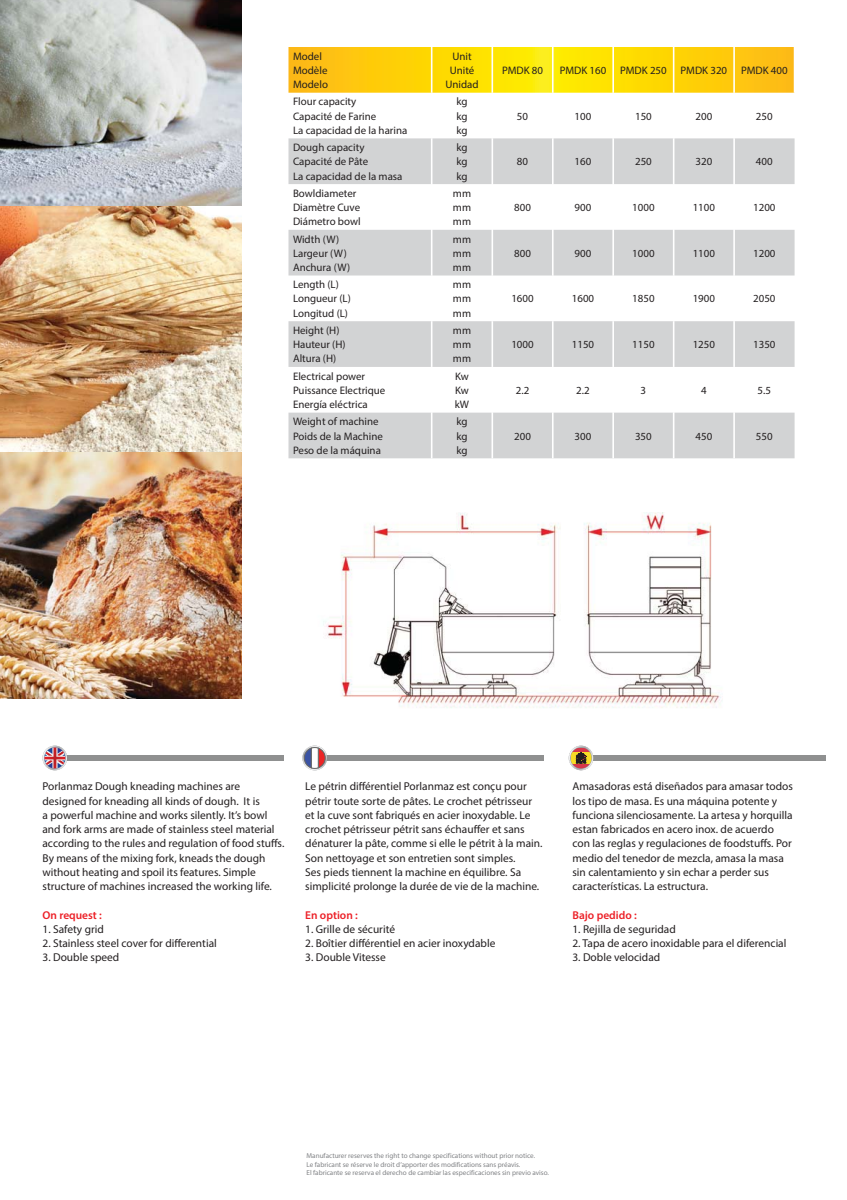
<style>
.page{position:relative;width:847px;height:1200px;background:#fff}
.page>*{position:absolute;margin:0;border:0;box-sizing:border-box;transform-origin:0 0}
.t1{font:11.4px/14.2px "Myriad Pro";color:#231f20}
.t2{font:600 11.4px "Myriad Pro";color:#ec2027}
.t3{font:10.95px/14.2px "Myriad Pro";color:#231f20}
.t4{font:7.05px/8.6px "Myriad Pro";color:#808285}
</style>
<div class="page">
<img style="left:0;top:0;width:242px;height:697px">
<svg style="left:288px;top:47px;width:505px;height:46px;background:#fdd40a"></svg>
<svg style="left:288px;top:138px;width:506px;height:320px;fill:#d2d3d4"></svg>
<hr style="left:491px;top:138px;width:2px;height:46px;background:#fff">
<hr style="left:551px;top:138px;width:2px;height:46px;background:#fff">
<hr style="left:612px;top:138px;width:1px;height:46px;background:#fff">
<hr style="left:672px;top:138px;width:2px;height:46px;background:#fff">
<hr style="left:733px;top:138px;width:1px;height:46px;background:#fff">
<hr style="left:491px;top:184px;width:2px;height:46px;background:#fff">
<hr style="left:551px;top:184px;width:2px;height:46px;background:#fff">
<hr style="left:612px;top:184px;width:1px;height:46px;background:#fff">
<hr style="left:672px;top:184px;width:2px;height:46px;background:#fff">
<hr style="left:733px;top:184px;width:1px;height:46px;background:#fff">
<hr style="left:491px;top:230px;width:2px;height:45px;background:#fff">
<hr style="left:551px;top:230px;width:2px;height:45px;background:#fff">
<hr style="left:612px;top:230px;width:1px;height:45px;background:#fff">
<hr style="left:672px;top:230px;width:2px;height:45px;background:#fff">
<hr style="left:733px;top:230px;width:1px;height:45px;background:#fff">
<hr style="left:491px;top:275px;width:2px;height:46px;background:#fff">
<hr style="left:551px;top:275px;width:2px;height:46px;background:#fff">
<hr style="left:612px;top:275px;width:1px;height:46px;background:#fff">
<hr style="left:672px;top:275px;width:2px;height:46px;background:#fff">
<hr style="left:733px;top:275px;width:1px;height:46px;background:#fff">
<hr style="left:491px;top:321px;width:2px;height:46px;background:#fff">
<hr style="left:551px;top:321px;width:2px;height:46px;background:#fff">
<hr style="left:612px;top:321px;width:1px;height:46px;background:#fff">
<hr style="left:672px;top:321px;width:2px;height:46px;background:#fff">
<hr style="left:733px;top:321px;width:1px;height:46px;background:#fff">
<hr style="left:491px;top:367px;width:2px;height:45px;background:#fff">
<hr style="left:551px;top:367px;width:2px;height:45px;background:#fff">
<hr style="left:612px;top:367px;width:1px;height:45px;background:#fff">
<hr style="left:672px;top:367px;width:2px;height:45px;background:#fff">
<hr style="left:733px;top:367px;width:1px;height:45px;background:#fff">
<hr style="left:491px;top:412px;width:2px;height:46px;background:#fff">
<hr style="left:551px;top:412px;width:2px;height:46px;background:#fff">
<hr style="left:612px;top:412px;width:1px;height:46px;background:#fff">
<hr style="left:672px;top:412px;width:2px;height:46px;background:#fff">
<hr style="left:733px;top:412px;width:1px;height:46px;background:#fff">
<hr style="left:491px;top:47px;width:2px;height:46px;background:#fff">
<hr style="left:551px;top:47px;width:2px;height:46px;background:#fff">
<hr style="left:612px;top:47px;width:1px;height:46px;background:#fff">
<hr style="left:672px;top:47px;width:2px;height:46px;background:#fff">
<hr style="left:733px;top:47px;width:1px;height:46px;background:#fff">
<hr style="left:430px;top:47px;width:2px;height:46px;background:#fff">
<hr style="left:430px;top:138px;width:2px;height:46px;background:#fff">
<hr style="left:430px;top:184px;width:2px;height:46px;background:#fff">
<hr style="left:430px;top:230px;width:2px;height:45px;background:#fff">
<hr style="left:430px;top:275px;width:2px;height:46px;background:#fff">
<hr style="left:430px;top:321px;width:2px;height:46px;background:#fff">
<hr style="left:430px;top:367px;width:2px;height:45px;background:#fff">
<hr style="left:430px;top:412px;width:2px;height:46px;background:#fff">
<img style="left:323px;top:512px;width:398px;height:196px">
<div style="left:569px;top:755px;width:256px;height:5px;background:#8f9090"></div>
<div style="left:43px;top:755px;width:241px;height:5px;background:#8f9090"></div>
<div style="left:303px;top:755px;width:241px;height:5px;background:#8f9090"></div>
<svg style="left:42px;top:745px;width:25px;height:25px"></svg>
<svg style="left:568px;top:745px;width:28px;height:26px"></svg>
<svg style="left:302px;top:745px;width:25px;height:25px"></svg>
<p class="t3" style="left:293px;top:50px;width:36px">Model<br>Modèle<br>Modelo</p>
<p class="t3" style="left:445px;top:50px;width:35px;text-align:center">Unit<br>Unité<br>Unidad</p>
<p class="t3" style="left:293px;top:96px;width:116px">Flour capacity<br>Capacité de Farine<br>La capacidad de la harina</p>
<p class="t3" style="left:456px;top:96px;width:13px;text-align:justify">kg kg kg</p>
<p class="t3" style="left:293px;top:141px;width:111px">Dough capacity<br>Capacité de Pâte<br>La capacidad de la masa</p>
<p class="t3" style="left:456px;top:141px;width:13px;text-align:justify">kg kg kg</p>
<p class="t3" style="left:293px;top:187px;width:69px">Bowldiameter<br>Diamètre Cuve<br>Diámetro bowl</p>
<p class="t3" style="left:452px;top:187px;width:20px;text-align:justify">mm mm mm</p>
<p class="t3" style="left:293px;top:233px;width:59px">Width (W)<br>Largeur (W)<br>Anchura (W)</p>
<p class="t3" style="left:452px;top:233px;width:20px;text-align:justify">mm mm mm</p>
<p class="t3" style="left:293px;top:278px;width:59px">Length (L)<br>Longueur (L)<br>Longitud (L)</p>
<p class="t3" style="left:452px;top:278px;width:20px;text-align:justify">mm mm mm</p>
<p class="t3" style="left:293px;top:324px;width:54px">Height (H)<br>Hauteur (H)<br>Altura (H)</p>
<p class="t3" style="left:452px;top:324px;width:20px;text-align:justify">mm mm mm</p>
<p class="t3" style="left:293px;top:370px;width:94px">Electrical power<br>Puissance Electrique<br>Energía eléctrica</p>
<p class="t3" style="left:454px;top:370px;width:16px;text-align:justify">Kw Kw kW</p>
<p class="t3" style="left:293px;top:415px;width:91px">Weight of machine<br>Poids de la Machine<br>Peso de la máquina</p>
<p class="t3" style="left:456px;top:415px;width:13px;text-align:justify">kg kg kg</p>
<p class="t3" style="left:502px;top:64px;width:43px">PMDK 80</p>
<p class="t3" style="left:559px;top:64px;width:48px">PMDK 160</p>
<p class="t3" style="left:620px;top:64px;width:48px">PMDK 250</p>
<p class="t3" style="left:680px;top:64px;width:48px">PMDK 320</p>
<p class="t3" style="left:740px;top:64px;width:48px">PMDK 400</p>
<p class="t3" style="left:516px;top:110px;width:13px">50</p>
<p class="t3" style="left:574px;top:110px;width:18px">100</p>
<p class="t3" style="left:634px;top:110px;width:18px">150</p>
<p class="t3" style="left:695px;top:110px;width:18px">200</p>
<p class="t3" style="left:755px;top:110px;width:18px">250</p>
<p class="t3" style="left:516px;top:156px;width:13px">80</p>
<p class="t3" style="left:574px;top:156px;width:18px">160</p>
<p class="t3" style="left:634px;top:156px;width:18px">250</p>
<p class="t3" style="left:695px;top:156px;width:18px">320</p>
<p class="t3" style="left:755px;top:156px;width:18px">400</p>
<p class="t3" style="left:514px;top:201px;width:18px">800</p>
<p class="t3" style="left:574px;top:201px;width:18px">900</p>
<p class="t3" style="left:632px;top:201px;width:24px">1000</p>
<p class="t3" style="left:692px;top:201px;width:24px">1100</p>
<p class="t3" style="left:752px;top:201px;width:24px">1200</p>
<p class="t3" style="left:514px;top:247px;width:18px">800</p>
<p class="t3" style="left:574px;top:247px;width:18px">900</p>
<p class="t3" style="left:632px;top:247px;width:24px">1000</p>
<p class="t3" style="left:692px;top:247px;width:24px">1100</p>
<p class="t3" style="left:752px;top:247px;width:24px">1200</p>
<p class="t3" style="left:511px;top:293px;width:24px">1600</p>
<p class="t3" style="left:571px;top:293px;width:24px">1600</p>
<p class="t3" style="left:632px;top:293px;width:24px">1850</p>
<p class="t3" style="left:692px;top:293px;width:24px">1900</p>
<p class="t3" style="left:752px;top:293px;width:24px">2050</p>
<p class="t3" style="left:511px;top:338px;width:24px">1000</p>
<p class="t3" style="left:571px;top:338px;width:24px">1150</p>
<p class="t3" style="left:632px;top:338px;width:24px">1150</p>
<p class="t3" style="left:692px;top:338px;width:24px">1250</p>
<p class="t3" style="left:752px;top:338px;width:24px">1350</p>
<p class="t3" style="left:515px;top:384px;width:15px">2.2</p>
<p class="t3" style="left:576px;top:384px;width:15px">2.2</p>
<p class="t3" style="left:640px;top:384px;width:7px">3</p>
<p class="t3" style="left:700px;top:384px;width:7px">4</p>
<p class="t3" style="left:757px;top:384px;width:15px">5.5</p>
<p class="t3" style="left:514px;top:430px;width:18px">200</p>
<p class="t3" style="left:574px;top:430px;width:18px">300</p>
<p class="t3" style="left:634px;top:430px;width:18px">350</p>
<p class="t3" style="left:695px;top:430px;width:18px">450</p>
<p class="t3" style="left:755px;top:430px;width:18px">550</p>
<p class="t1" style="left:42px;top:780px;width:243px">Porlanmaz Dough kneading machines are designed for kneading all kinds of dough. It is<br>a powerful machine and works silently. It’s bowl and fork arms are made of stainless steel material according to the rules and regulation of food stuffs.<br>By means of the mixing fork, kneads the dough without heating and spoil its features. Simple structure of machines increased the working life.</p>
<p class="t2" style="left:42px;top:907px;width:61px">On request :</p>
<p class="t1" style="left:42px;top:922px;width:63px">1. Safety grid</p>
<p class="t1" style="left:42px;top:936px;width:176px">2. Stainless steel cover for differential</p>
<p class="t1" style="left:42px;top:951px;width:78px">3. Double speed</p>
<p class="t1" style="left:305px;top:780px;width:238px">Le pétrin différentiel Porlanmaz est conçu pour pétrir toute sorte de pâtes. Le crochet pétrisseur et la cuve sont fabriqués en acier inoxydable. Le crochet pétrisseur pétrit sans échauffer et sans dénaturer la pâte, comme si elle le pétrit à la main.<br>Son nettoyage et son entretien sont simples.<br>Ses pieds tiennent la machine en équilibre. Sa simplicité prolonge la durée de vie de la machine.</p>
<p class="t2" style="left:305px;top:907px;width:54px">En option :</p>
<p class="t1" style="left:305px;top:922px;width:91px">1. Grille de sécurité</p>
<p class="t1" style="left:305px;top:936px;width:191px">2. Boîtier différentiel en acier inoxydable</p>
<p class="t1" style="left:305px;top:951px;width:82px">3. Double Vitesse</p>
<p class="t1" style="left:572px;top:780px;width:222px">Amasadoras está diseñados para amasar todos los tipo de masa. Es una máquina potente y funciona silenciosamente. La artesa y horquilla estan fabricados en acero inox. de acuerdo con las reglas y regulaciones de foodstuffs. Por medio del tenedor de mezcla, amasa la masa sin calentamiento y sin echar a perder sus características. La estructura.</p>
<p class="t2" style="left:572px;top:907px;width:66px">Bajo pedido :</p>
<p class="t1" style="left:572px;top:922px;width:105px">1. Rejilla de seguridad</p>
<p class="t1" style="left:572px;top:936px;width:215px">2. Tapa de acero inoxidable para el diferencial</p>
<p class="t1" style="left:572px;top:951px;width:89px">3. Doble velocidad</p>
<p class="t4" style="left:306px;top:1151px;width:244px">Manufacturer reserves the right to change specifications without prior notice.<br>Le fabricant se réserve le droit d’apporter des modifications sans préavis.<br>El fabricante se reserva el derecho de cambiar las especificaciones sin previo aviso.</p>
</div>
